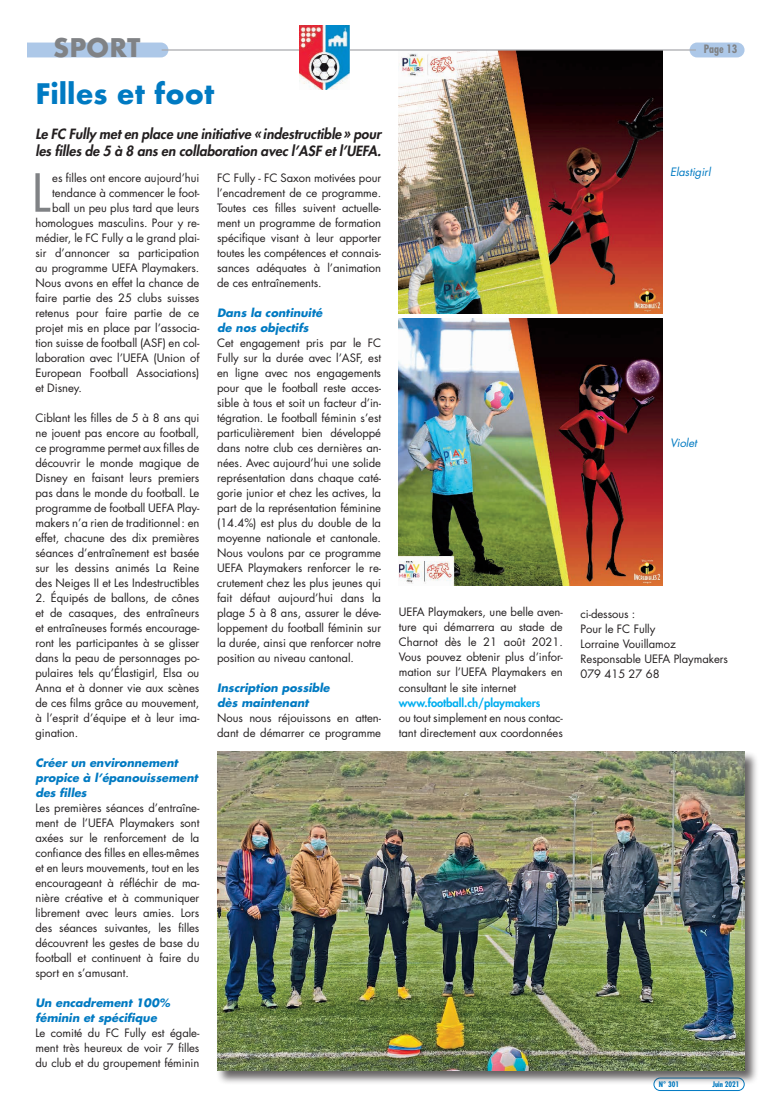
<style>
.page{position:relative;width:780px;height:1099px;background:#fff}
.page>*{position:absolute;margin:0;border:0;box-sizing:border-box;transform-origin:0 0}
.Texte{font:51px "Futura";color:#808285}
.t1{font:700 27.5px "Futura";color:#007ac2}
.Chapo{font:700 25px "Futura";color:#808285}
.Texte-2{font:italic 800 13.75px/16.5px "Futura";color:#231f20}
.Texte-3{font:11.25px/15px "Futura";letter-spacing:-.005em;color:#231f20;text-align:justify}
.Inter_bleu{font:italic 700 11.25px/15px "Futura";color:#007ac2}
.Texte-4{font:800 11.25px "Futura";letter-spacing:-.005em;color:#00aeef}
.Texte-5{font:italic 11.25px "Futura";letter-spacing:-.005em;color:#007ac2}
.t2{font:700 condensed 11.25px "Futura";color:#808285}
.Chapo-2{font:700 condensed 7.5px "Futura";color:#007ac2}
</style>
<div class="page">
<img style="left:399px;top:51px;width:263px;height:262px">
<div style="left:689px;top:43px;width:55px;height:14px;background:#adc8e8;border-radius:7px"></div>
<div style="left:653px;top:1077px;width:91px;height:13px;border:1px solid #007ac2;border-radius:6px"></div>
<div style="left:9px;top:43px;width:159px;height:14px;background:#adc8e8;border-radius:7px"></div>
<div style="left:0;top:0;width:27px;height:63px;background:#fff"></div>
<hr style="left:162px;top:49px;width:534px;height:2px;background:#a8a9ad">
<div style="left:216px;top:750px;width:543px;height:334px;background:#231f20;opacity:.7"></div>
<img style="left:217px;top:751px;width:527px;height:319px">
<img style="left:399px;top:318px;width:263px;height:267px">
<img style="left:299px;top:26px;width:50px;height:64px">
<p class="Chapo" style="left:53px;top:30px;width:89px">SPORT</p>
<p class="t1" style="left:35px;top:74px;width:180px">Filles et foot</p>
<p class="Texte-2" style="left:35px;top:126px;width:347px">Le FC Fully met en place une initiative «indestructible» pour les filles de 5 à 8 ans en collaboration avec l’ASF et l’UEFA.</p>
<p class="Texte" style="left:32px;top:160px;width:21px">L</p>
<p class="Texte-3" style="left:52px;top:170px;width:149px">es filles ont encore aujourd’hui</p>
<p class="Texte-3" style="left:52px;top:185px;width:149px">tendance à commencer le foot-</p>
<p class="Texte-3" style="left:52px;top:200px;width:149px">ball un peu plus tard que leurs</p>
<p class="Texte-3" style="left:35px;top:215px;width:165px">homologues masculins. Pour y re-</p>
<p class="Texte-3" style="left:35px;top:230px;width:165px">médier, le FC Fully a le grand plai-</p>
<p class="Texte-3" style="left:35px;top:245px;width:165px">sir d’annoncer sa participation</p>
<p class="Texte-3" style="left:35px;top:260px;width:165px">au programme UEFA Playmakers.</p>
<p class="Texte-3" style="left:35px;top:275px;width:165px">Nous avons en effet la chance de</p>
<p class="Texte-3" style="left:35px;top:290px;width:165px">faire partie des 25 clubs suisses</p>
<p class="Texte-3" style="left:35px;top:305px;width:165px">retenus pour faire partie de ce</p>
<p class="Texte-3" style="left:35px;top:320px;width:165px">projet mis en place par l’associa-</p>
<p class="Texte-3" style="left:35px;top:335px;width:165px">tion suisse de football (ASF) en col-</p>
<p class="Texte-3" style="left:35px;top:350px;width:165px">laboration avec l’UEFA (Union of</p>
<p class="Texte-3" style="left:35px;top:365px;width:165px">European Football Associations)</p>
<p class="Texte-3" style="left:35px;top:380px;width:48px">et Disney.</p>
<p class="Texte-3" style="left:35px;top:410px;width:165px">Ciblant les filles de 5 à 8 ans qui ne jouent pas encore au football, ce programme permet aux filles de découvrir le monde magique de Disney en faisant leurs premiers pas dans le monde du football. Le programme de football UEFA Play&shy;makers n’a rien de traditionnel: en effet, chacune des dix premières séances d’entraînement est basée sur les dessins animés La Reine des Neiges II et Les Indestructibles</p>
<p class="Texte-3" style="left:35px;top:590px;width:165px">2. Équipés de ballons, de cônes et de casaques, des entraîneurs et entraîneuses formés encourage&shy;ront les participantes à se glisser dans la peau de personnages po&shy;pulaires tels qu’Élastigirl, Elsa ou Anna et à donner vie aux scènes de ces films grâce au mouvement, à l’esprit d’équipe et à leur ima&shy;gination.</p>
<p class="Inter_bleu" style="left:35px;top:755px;width:164px">Créer un environnement propice à l’épanouissement des filles</p>
<p class="Texte-3" style="left:35px;top:800px;width:165px">Les premières séances d’entraîne&shy;ment de l’UEFA Playmakers sont axées sur le renforcement de la confiance des filles en elles-mêmes et en leurs mouvements, tout en les encourageant à réfléchir de ma&shy;nière créative et à communiquer librement avec leurs amies. Lors des séances suivantes, les filles découvrent les gestes de base du football et continuent à faire du sport en s’amusant.</p>
<p class="Inter_bleu" style="left:35px;top:995px;width:136px">Un encadrement 100% féminin et spécifique</p>
<p class="Texte-3" style="left:35px;top:1025px;width:165px">Le comité du FC Fully est égale&shy;ment très heureux de voir 7 filles du club et du groupement féminin</p>
<p class="Texte-3" style="left:217px;top:170px;width:165px">FC Fully - FC Saxon motivées pour l’encadrement de ce programme.<br>Toutes ces filles suivent actuelle&shy;ment un programme de formation spécifique visant à leur apporter toutes les compétences et connais&shy;sances adéquates à l’animation de ces entraînements.</p>
<p class="Inter_bleu" style="left:217px;top:305px;width:107px">Dans la continuité</p>
<p class="Inter_bleu" style="left:217px;top:320px;width:93px">de nos objectifs</p>
<p class="Texte-3" style="left:217px;top:335px;width:165px">Cet engagement pris par le FC Fully sur la durée avec l’ASF, est en ligne avec nos engagements pour que le football reste acces&shy;sible à tous et soit un facteur d’in&shy;tégration. Le football féminin s’est particulièrement bien développé dans notre club ces dernières an&shy;nées. Avec aujourd’hui une solide représentation dans chaque caté&shy;gorie junior et chez les actives, la part de la représentation féminine (14.4%) est plus du double de la moyenne nationale et cantonale.<br>Nous voulons par ce programme UEFA Playmakers renforcer le re&shy;crutement chez les plus jeunes qui fait défaut aujourd’hui dans la plage 5 à 8 ans, assurer le déve&shy;loppement du football féminin sur la durée, ainsi que renforcer notre position au niveau cantonal.</p>
<p class="Inter_bleu" style="left:217px;top:680px;width:114px">Inscription possible</p>
<p class="Inter_bleu" style="left:217px;top:695px;width:93px">dès maintenant</p>
<p class="Texte-3" style="left:217px;top:710px;width:165px">Nous nous réjouissons en atten&shy;dant de démarrer ce programme</p>
<p class="Texte-3" style="left:399px;top:605px;width:165px">UEFA Playmakers, une belle aven&shy;ture qui démarrera au stade de Charnot dès le 21 août 2021.<br>Vous pouvez obtenir plus d’infor&shy;mation sur l’UEFA Playmakers en consultant le site internet</p>
<p class="Texte-4" style="left:399px;top:695px;width:143px">www.football.ch/playmakers</p>
<p class="Texte-3" style="left:399px;top:710px;width:165px">ou tout simplement en nous contac&shy;tant directement aux coordonnées</p>
<p class="t2" style="left:703px;top:42px;width:35px">Page 13</p>
<p class="Texte-5" style="left:670px;top:165px;width:42px">Elastigirl</p>
<p class="Texte-5" style="left:670px;top:436px;width:28px">Violet</p>
<p class="Texte-3" style="left:580px;top:606px;width:56px">ci-dessous :</p>
<p class="Texte-3" style="left:580px;top:621px;width:76px">Pour le FC Fully</p>
<p class="Texte-3" style="left:580px;top:636px;width:97px">Lorraine Vouillamoz</p>
<p class="Texte-3" style="left:580px;top:651px;width:149px">Responsable UEFA Playmakers</p>
<p class="Texte-3" style="left:580px;top:666px;width:81px">079 415 27 68</p>
<p class="Chapo-2" style="left:658px;top:1079px;width:22px">N° 301</p>
<p class="Chapo-2" style="left:712px;top:1079px;width:29px">Juin 2021</p>
</div>
